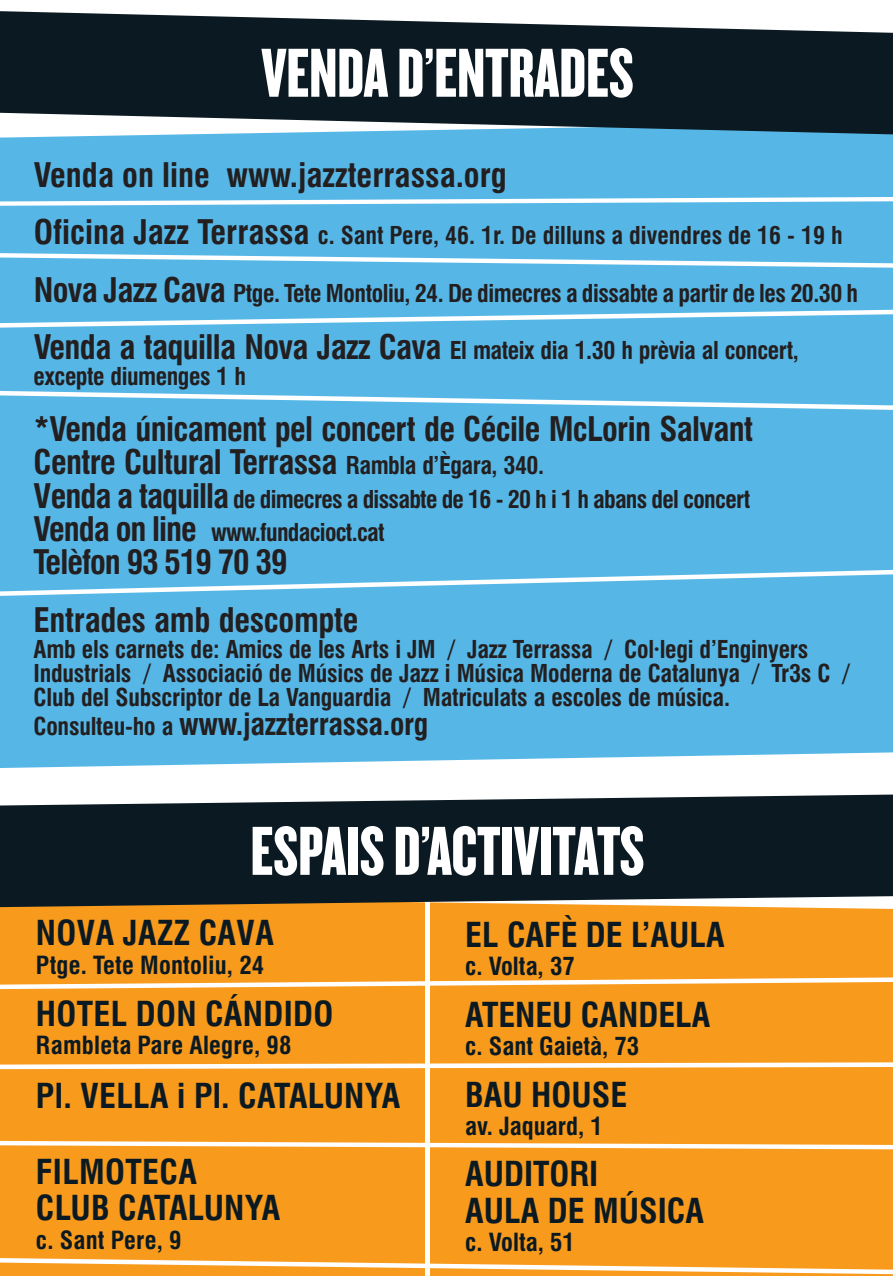
<style>
.page{position:relative;width:893px;height:1276px;background:#fff}
.page>*{position:absolute;margin:0;border:0;box-sizing:border-box;transform-origin:0 0}
.t1{font:72px "Knockout";color:#fff}
.t2{font:700 condensed 33.6px/36.3px "Swiss 721 BT";color:#0b1a22}
.t3{font:700 condensed 33px/33.3px "Swiss 721 BT";letter-spacing:-.02em;color:#231f20}
.t4{font:700 condensed 33px "Swiss 721 BT";color:#231f20}
.t5{font:700 condensed 30px "Swiss 721 BT";letter-spacing:-.01em;color:#231f20}
.t6{font:700 condensed 24.3px "Swiss 721 BT";letter-spacing:.005em;color:#0b1a22}
.t7{font:700 condensed 24px/24.3px "Swiss 721 BT";letter-spacing:-.01em;color:#231f20}
.t8{font:700 condensed 24px/33.3px "Swiss 721 BT";letter-spacing:-.03em;color:#231f20}
.s1{font-size:33px}
.s2{font-size:24px}
</style>
<div class="page">
<div style="left:0;top:907px;width:893px;height:369px;background:#f89a1c"></div>
<div style="left:0;top:135px;width:893px;height:633px;background:#56b7e7"></div>
<svg style="left:0;top:11px;width:893px;height:124px;fill:#0b1a22"></svg>
<hr style="left:426px;top:898px;width:4px;height:378px;background:#fff">
<svg style="left:0;top:794px;width:893px;height:113px;fill:#0b1a22"></svg>
<svg style="left:0;top:977px;width:893px;height:12px"></svg>
<svg style="left:0;top:1062px;width:893px;height:7px"></svg>
<svg style="left:0;top:1140px;width:893px;height:9px"></svg>
<svg style="left:0;top:1257px;width:893px;height:17px"></svg>
<svg style="left:0;top:569px;width:893px;height:27px"></svg>
<svg style="left:0;top:391px;width:893px;height:19px"></svg>
<svg style="left:0;top:309px;width:893px;height:19px"></svg>
<svg style="left:0;top:253px;width:893px;height:15px"></svg>
<svg style="left:0;top:197px;width:893px;height:9px"></svg>
<h1 class="t1" style="left:261px;top:49px;width:374px">VENDA D’ENTRADES</h1>
<h3 class="t4" style="left:34px;top:162px;width:475px">Venda on line www.jazzterrassa.org</h3>
<p class="t7" style="left:34px;top:226px;width:811px"><span class="s1">Oficina Jazz Terrassa</span> c. Sant Pere, 46. 1r. De dilluns a divendres de 16 - 19 h</p>
<p class="t7" style="left:34px;top:283px;width:826px"><span class="s1">Nova Jazz Cava</span> Ptge. Tete Montoliu, 24. De dimecres a dissabte a partir de les 20.30 h</p>
<p class="t7" style="left:34px;top:340px;width:767px;line-height:26.1px"><span class="s1">Venda a taquilla Nova Jazz Cava</span> El mateix dia 1.30 h prèvia al concert, excepte diumenges 1 h</p>
<h3 class="t3" style="left:34px;top:416px;width:721px">*Venda únicament pel concert de Cécile McLorin Salvant<br>Centre Cultural Terrassa <span class="s2">Rambla d’Ègara, 340.</span></h3>
<p class="t8" style="left:34px;top:484px;width:718px"><span class="s1">Venda a taquilla</span> de dimecres a dissabte de 16 - 20 h i 1 h abans del concert<br><span class="s1">Venda on line</span> www.fundacioct.cat</p>
<h3 class="t3" style="left:34px;top:537px;width:326px;line-height:57.3px">Telèfon 93 519 70 39<br>Entrades amb descompte</h3>
<p class="t7" style="left:34px;top:639px;width:818px">Amb els carnets de: Amics de les Arts i JM / Jazz Terrassa / Col·legi d’Enginyers<br>Industrials / Associació de Músics de Jazz i Música Moderna de Catalunya / Tr3s C /<br>Club del Subscriptor de La Vanguardia / Matriculats a escoles de música.</p>
<p class="t5" style="left:34px;top:712px;width:396px"><span class="s2">Consulteu-ho a</span> www.jazzterrassa.org</p>
<h1 class="t1" style="left:251px;top:827px;width:395px">ESPAIS D’ACTIVITATS</h1>
<h2 class="t2" style="left:36px;top:918px;width:240px">NOVA JAZZ CAVA</h2>
<p class="t6" style="left:36px;top:955px;width:230px">Ptge. Tete Montoliu, 24</p>
<h2 class="t2" style="left:36px;top:999px;width:299px">HOTEL DON CÁNDIDO</h2>
<p class="t6" style="left:36px;top:1035px;width:257px">Rambleta Pare Alegre, 98</p>
<h2 class="t2" style="left:36px;top:1080px;width:366px">Pl. VELLA i Pl. CATALUNYA</h2>
<h2 class="t2" style="left:36px;top:1157px;width:246px">FILMOTECA<br>CLUB CATALUNYA</h2>
<p class="t6" style="left:36px;top:1230px;width:147px">c. Sant Pere, 9</p>
<h2 class="t2" style="left:465px;top:919px;width:261px">EL CAFÈ DE L’AULA</h2>
<p class="t6" style="left:465px;top:956px;width:111px">c. Volta, 37</p>
<h2 class="t2" style="left:465px;top:1000px;width:247px">ATENEU CANDELA</h2>
<p class="t6" style="left:465px;top:1036px;width:176px">c. Sant Gaietà, 73</p>
<h2 class="t2" style="left:465px;top:1080px;width:163px">BAU HOUSE</h2>
<p class="t6" style="left:465px;top:1116px;width:139px">av. Jaquard, 1</p>
<h2 class="t2" style="left:465px;top:1159px;width:240px">AUDITORI<br>AULA DE MÚSICA</h2>
<p class="t6" style="left:465px;top:1232px;width:111px">c. Volta, 51</p>
</div>
